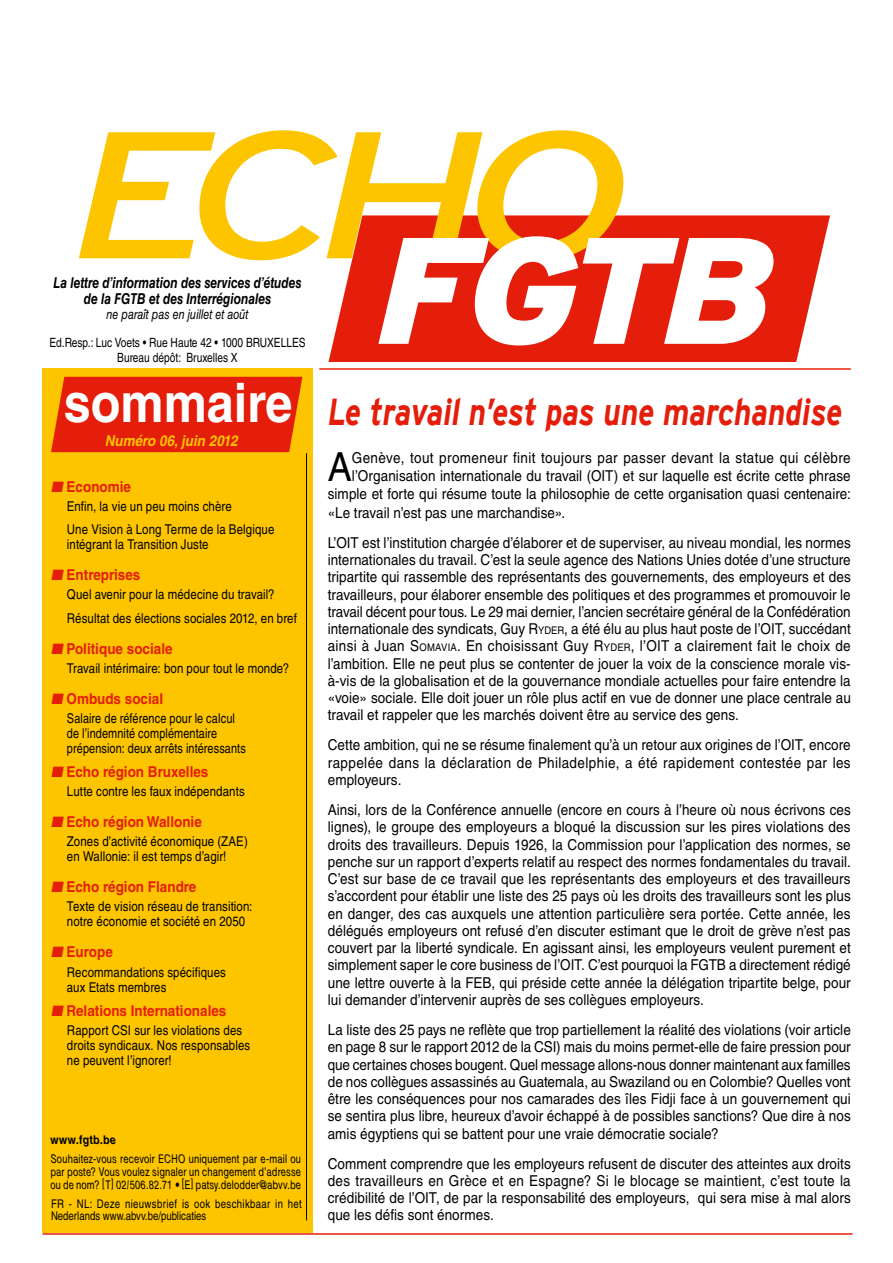
<style>
.page{position:relative;width:893px;height:1263px;background:#fff}
.page>*{position:absolute;margin:0;border:0;box-sizing:border-box;transform-origin:0 0}
.t1{font:italic 180px "Interstate";color:#fdc500;scale:1.33 1}
.t2{font:italic 900 151.2px "Interstate";color:#fff}
.t3{font:700 54px "Helvetica LT Std";color:#fff;scale:.9 1}
.t4{font:40.05px "Helvetica LT Std";color:#000;scale:.9 1}
.t5{font:italic 700 37.5px "Interstate";color:#e41e0a;scale:.8 1}
.t6{font:15px/17.2px "Helvetica LT Std";letter-spacing:.005em;color:#000;text-align:justify;scale:.9 1}
.t7{font:700 15px "Helvetica LT Std";color:#e41e0a;scale:.9 1}
.t8{font:italic 700 15px/16.5px "Helvetica LT Std";color:#000;text-align:center;scale:.8 1}
.t9{font:15px "Helvetica LT Std";letter-spacing:.025em;color:#000;scale:.9 1}
.t10{font:italic 700 15px "Helvetica LT Std";color:#fdc500;scale:.9 1}
.t11{font:13.5px/15px "Helvetica LT Std";letter-spacing:.01em;color:#000;scale:.85 1}
.t12{font:13.5px/15px "Helvetica LT Std";letter-spacing:.01em;color:#000;scale:.81 1}
.t13{font:italic 13.5px "Helvetica LT Std";color:#000;scale:.8 1}
.t14{font:12.75px/15px "Helvetica LT Std";color:#000;text-align:center;scale:.8 1}
.t15{font:italic 12px/12.8px "Helvetica LT Std";color:#000;text-align:justify;scale:.79 1}
.t16{font:12px/12.8px "Helvetica LT Std";letter-spacing:.035em;color:#000;scale:.8 1}
.t17{font:italic 700 12px "Helvetica LT Std";color:#000;scale:.9 1}
.s1{font-style:inherit}
.s2{font-size:10.5px}
</style>
<div class="page">
<svg style="left:328px;top:215px;width:502px;height:147px;background:#e52e1b"></svg>
<div style="left:43px;top:368px;width:270px;height:865px;background:#fdc500"></div>
<div style="left:51px;top:377px;width:251px;height:75px;background:#e41e0a"></div>
<hr style="left:306px;top:453px;width:1px;height:767px;background:#000">
<hr style="left:319px;top:368px;width:532px;height:2px;background:#e41e0a">
<hr style="left:43px;top:1233px;width:809px;height:2px;background:#e41e0a">
<h1 class="t1" style="left:68px;top:94px;width:425px">ECHO</h1>
<h2 class="t2" style="left:375px;top:204px;width:407px">FGTB</h2>
<p class="t8" style="left:54px;top:274px;width:311px">La lettre d’information des services d’études de la FGTB et des Interrégionales</p>
<p class="t13" style="left:106px;top:307px;width:179px">ne paraît pas en juillet et août</p>
<p class="t14" style="left:49px;top:335px;width:322px">Ed.Resp.: Luc Voets • Rue Haute 42 • 1000 BRUXELLES<br>Bureau dépôt: Bruxelles X</p>
<h3 class="t3" style="left:64px;top:370px;width:256px">sommaire</h3>
<p class="t10" style="left:105px;top:431px;width:153px">Numéro 06,juin 2012</p>
<p class="t7" style="left:51px;top:477px;width:91px">■ Economie</p>
<p class="t11" style="left:67px;top:494px;width:245px;line-height:23.5px">Enfin, la vie un peu moins chère<br>Une Vision à Long Terme de la Belgique</p>
<p class="t11" style="left:67px;top:537px;width:168px">intégrant la Transition Juste</p>
<p class="t7" style="left:51px;top:566px;width:101px">■ Entreprises</p>
<p class="t11" style="left:67px;top:583px;width:272px;line-height:23.5px">Quel avenir pour la médecine du travail?<br>Résultat des élections sociales 2012, en bref</p>
<p class="t7" style="left:51px;top:639px;width:137px">■ Politique sociale</p>
<p class="t11" style="left:67px;top:660px;width:263px">Travail intérimaire: bon pour tout le monde?</p>
<p class="t7" style="left:51px;top:689px;width:126px">■ Ombuds social</p>
<p class="t12" style="left:67px;top:710px;width:222px">Salaire de référence pour le calcul de l’indemnité complémentaire prépension: deux arrêts intéressants</p>
<p class="t7" style="left:51px;top:763px;width:176px">■ Echo région Bruxelles</p>
<p class="t11" style="left:67px;top:784px;width:211px">Lutte contre les faux indépendants</p>
<p class="t7" style="left:51px;top:813px;width:169px">■ Echo région Wallonie</p>
<p class="t11" style="left:67px;top:834px;width:214px">Zones d’activité économique (ZAE) en Wallonie: il est temps d’agir!</p>
<p class="t7" style="left:51px;top:878px;width:163px">■ Echo région Flandre</p>
<p class="t11" style="left:67px;top:899px;width:220px">Texte de vision réseau de transition: notre économie et société en 2050</p>
<p class="t7" style="left:51px;top:943px;width:70px">■ Europe</p>
<p class="t11" style="left:67px;top:964px;width:189px">Recommandations spécifiques aux Etats membres</p>
<p class="t7" style="left:51px;top:1001px;width:196px">■ Relations Internationales</p>
<p class="t11" style="left:67px;top:1023px;width:217px">Rapport CSI sur les violations des droits syndicaux. Nos responsables ne peuvent l’ignorer!</p>
<p class="t17" style="left:51px;top:1132px;width:77px">www.fgtb.be</p>
<p class="t15" style="left:51px;top:1152px;width:322px">Souhaitez-vous recevoir ECHO uniquement par e-mail ou parposte? Vous voulez signalerun changementd’adresse ou de nom? [T] 02/506.82.71 • [E] patsy.delodder@abvv.be</p>
<p class="t16" style="left:51px;top:1197px;width:315px">FR - NL: Deze nieuwsbrief is ook beschikbaar in het<br>Nederlands www.abvv.be/publicaties</p>
<h3 class="t5" style="left:328px;top:390px;width:645px">Le travail n’est pas une marchandise</h3>
<h3 class="t4" style="left:328px;top:444px;width:28px">A</h3>
<p class="t9" style="left:352px;top:449px;width:556px">Genève, tout promeneur finit toujours par passer devant la statue qui célèbre</p>
<p class="t6" style="left:352px;top:467px;width:556px">l’Organisation internationale du travail (OIT) et sur laquelle est écrite cette phrase</p>
<p class="t6" style="left:328px;top:485px;width:583px">simple et forte qui résume toute la philosophie de cette organisation quasi centenaire:</p>
<p class="t6" style="left:328px;top:504px;width:265px">«Le travail n’est pas une marchandise».</p>
<p class="t6" style="left:328px;top:534px;width:583px">L’OIT est l’institution chargée d’élaborer et de superviser, au niveau mondial, les normes internationales du travail. C’est la seule agence des Nations Unies dotée d’une structure tripartite qui rassemble des représentants des gouvernements, des employeurs et des travailleurs, pour élaborer ensemble des politiques et des programmes et promouvoir le travail décent pour tous. Le 29 mai dernier, l’ancien secrétaire général de la Confédération internationale des syndicats, Guy <span class="s1">R</span><span class="s2">YDER</span>, a été élu au plus haut poste de l’OIT, succédant ainsi à Juan <span class="s1">S</span><span class="s2">OMAVIA</span>. En choisissant Guy <span class="s1">R</span><span class="s2">YDER</span>, l’OIT a clairement fait le choix de l’ambition. Elle ne peut plus se contenter de jouer la voix de la conscience morale vis&shy;à-vis de la globalisation et de la gouvernance mondiale actuelles pour faire entendre la «voie» sociale. Elle doit jouer un rôle plus actif en vue de donner une place centrale au travail et rappeler que les marchés doivent être au service des gens.</p>
<p class="t6" style="left:328px;top:736px;width:583px">Cette ambition, qui ne se résume finalement qu’à un retour aux origines de l’OIT, encore rappelée dans la déclaration de Philadelphie, a été rapidement contestée par les employeurs.</p>
<p class="t6" style="left:328px;top:801px;width:583px">Ainsi, lors de la Conférence annuelle (encore en cours à l’heure où nous écrivons ces lignes), le groupe des employeurs a bloqué la discussion sur les pires violations des droits des travailleurs. Depuis 1926, la Commission pour l’application des normes, se penche sur un rapport d’experts relatif au respect des normes fondamentales du travail.<br>C’est sur base de ce travail que les représentants des employeurs et des travailleurs s’accordent pour établir une liste des 25 pays où les droits des travailleurs sont les plus en danger, des cas auxquels une attention particulière sera portée. Cette année, les délégués employeurs ont refusé d’en discuter estimant que le droit de grève n’est pas couvert par la liberté syndicale. En agissant ainsi, les employeurs veulent purement et simplement saper le core business de l’OIT. C’est pourquoi la FGTB a directement rédigé une lettre ouverte à la FEB, qui préside cette année la délégation tripartite belge, pour lui demander d’intervenir auprès de ses collègues employeurs.</p>
<p class="t6" style="left:328px;top:1021px;width:583px">La liste des 25 pays ne reflète que trop partiellement la réalité des violations (voir article en page 8 sur le rapport 2012 de la CSI) mais du moins permet-elle de faire pression pour que certaines choses bougent. Quel message allons-nous donner maintenant aux familles de nos collègues assassinés au Guatemala, au Swaziland ou en Colombie? Quelles vont être les conséquences pour nos camarades des îles Fidji face à un gouvernement qui se sentira plus libre, heureux d’avoir échappé à de possibles sanctions? Que dire à nos amis égyptiens qui se battent pour une vraie démocratie sociale?</p>
<p class="t6" style="left:328px;top:1155px;width:583px">Comment comprendre que les employeurs refusent de discuter des atteintes aux droits des travailleurs en Grèce et en Espagne? Si le blocage se maintient, c’est toute la crédibilité de l’OIT, de par la responsabilité des employeurs, qui sera mise à mal alors que les défis sont énormes.</p>
</div>
